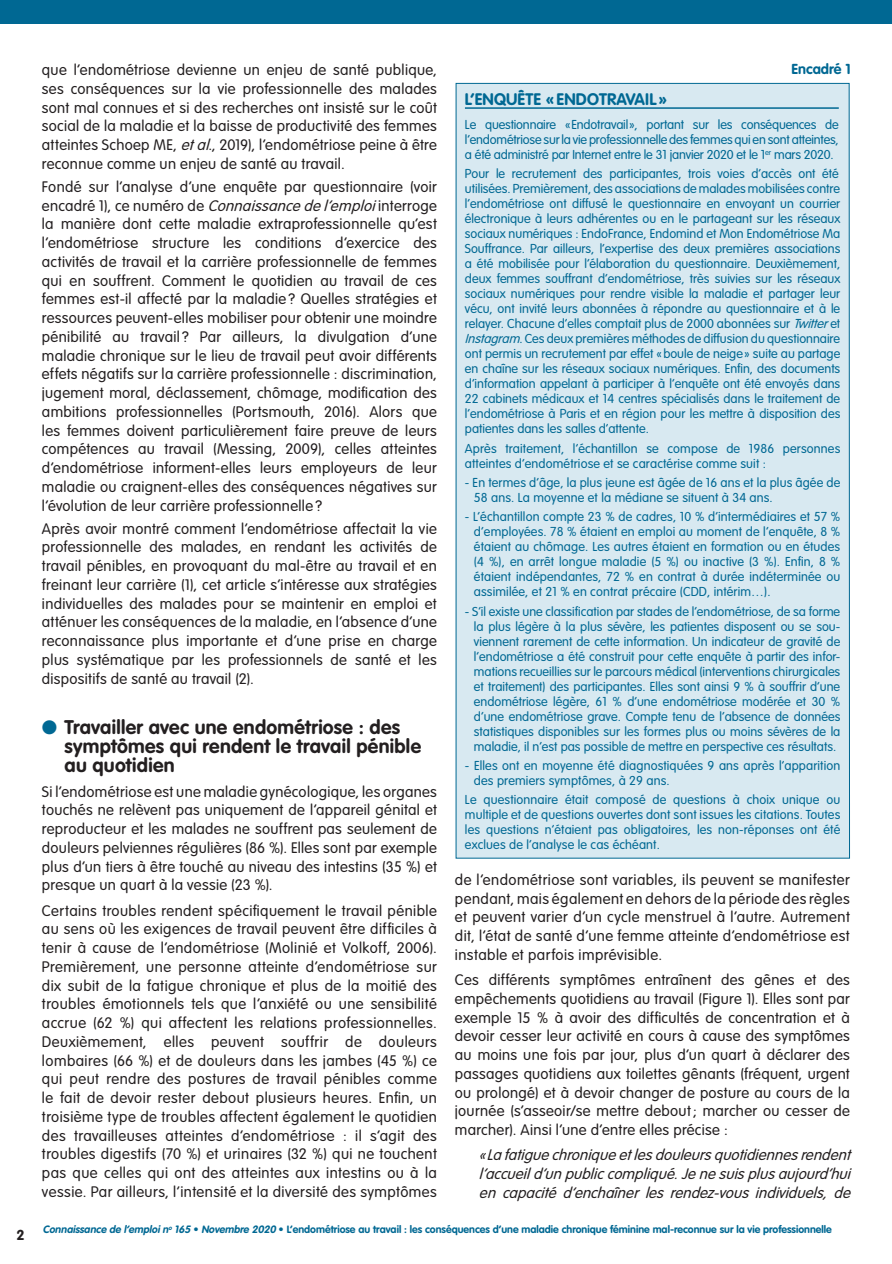
<style>
.page{position:relative;width:892px;height:1264px;background:#fff}
.page>*{position:absolute;margin:0;border:0;box-sizing:border-box;transform-origin:0 0}
.t1{font:700 19.5px/18.8px "VAG Rounded";letter-spacing:.015em;color:#231f20}
.t2{font:700 16.5px "VAG Rounded";letter-spacing:.01em;color:#006893}
.t3{font:300 15px/18.8px "VAG Rounded";letter-spacing:.02em;color:#231f20;text-align:justify}
.t4{font:italic 300 15px/18.8px "VAG Rounded";letter-spacing:.01em;color:#231f20;text-align:justify}
.t5{font:700 14.25px "VAG Rounded";color:#006893}
.t6{font:700 14.25px "VAG Rounded";color:#231f20}
.t7{font:300 12.75px/15px "VAG Rounded";color:#006893;text-align:justify}
.t8{font:700 10.5px "VAG Rounded";color:#006893}
.s1{font-style:italic}
.s2{color:#006893}
</style>
<div class="page">
<div style="left:0;top:0;width:891px;height:24px;background:#006893"></div>
<div style="left:456px;top:83px;width:393px;height:775px;background:#d8e9f1"></div>
<hr style="left:465px;top:107px;width:373px;height:2px;background:#006893">
<p class="t3" style="left:42px;top:60px;width:396px">que l’endométriose devienne un enjeu de santé publique, ses conséquences sur la vie professionnelle des malades sont mal connues et si des recherches ont insisté sur le coût social de la maladie et la baisse de productivité des femmes atteintes Schoep ME, <span class="s1">et al</span>., 2019), l’endométriose peine à être reconnue comme un enjeu de santé au travail.</p>
<p class="t3" style="left:42px;top:177px;width:396px">Fondé sur l’analyse d’une enquête par questionnaire (voir encadré 1), ce numéro de <span class="s1">Connaissance de l’emploi</span> interroge la manière dont cette maladie extraprofessionnelle qu’est l’endométriose structure les conditions d’exercice des activités de travail et la carrière professionnelle de femmes qui en souffrent. Comment le quotidien au travail de ces femmes est-il affecté par la maladie ? Quelles stratégies et ressources peuvent-elles mobiliser pour obtenir une moindre pénibilité au travail ? Par ailleurs, la divulgation d’une maladie chronique sur le lieu de travail peut avoir différents effets négatifs sur la carrière professionnelle : discrimination, jugement moral, déclassement, chômage, modification des ambitions professionnelles (Portsmouth, 2016). Alors que les femmes doivent particulièrement faire preuve de leurs compétences au travail (Messing, 2009), celles atteintes d’endométriose informent-elles leurs employeurs de leur maladie ou craignent-elles des conséquences négatives sur l’évolution de leur carrière professionnelle ?</p>
<p class="t3" style="left:42px;top:519px;width:396px">Après avoir montré comment l’endométriose affectait la vie professionnelle des malades, en rendant les activités de travail pénibles, en provoquant du mal-être au travail et en freinant leur carrière (1), cet article s’intéresse aux stratégies individuelles des malades pour se maintenir en emploi et atténuer les conséquences de la maladie, en l’absence d’une reconnaissance plus importante et d’une prise en charge plus systématique par les professionnels de santé et les dispositifs de santé au travail (2).</p>
<h1 class="t1" style="left:64px;top:717px;width:358px;text-indent:-23px"><span class="s2">●</span> Travailler avec une endométriose : des symptômes qui rendent le travail pénible au quotidien</h1>
<p class="t3" style="left:42px;top:782px;width:396px">Si l’endométriose est une maladie gynécologique, les organes touchés ne relèvent pas uniquement de l’appareil génital et reproducteur et les malades ne souffrent pas seulement de douleurs pelviennes régulières (86 %). Elles sont par exemple plus d’un tiers à être touché au niveau des intestins (35 %) et presque un quart à la vessie (23 %).</p>
<p class="t3" style="left:42px;top:901px;width:396px">Certains troubles rendent spécifiquement le travail pénible au sens où les exigences de travail peuvent être difficiles à tenir à cause de l’endométriose (Molinié et Volkoff, 2006).<br>Premièrement, une personne atteinte d’endométriose sur dix subit de la fatigue chronique et plus de la moitié des troubles émotionnels tels que l’anxiété ou une sensibilité accrue (62 %) qui affectent les relations professionnelles.<br>Deuxièmement, elles peuvent souffrir de douleurs lombaires (66 %) et de douleurs dans les jambes (45 %) ce qui peut rendre des postures de travail pénibles comme le fait de devoir rester debout plusieurs heures. Enfin, un troisième type de troubles affectent également le quotidien des travailleuses atteintes d’endométriose : il s’agit des troubles digestifs (70 %) et urinaires (32 %) qui ne touchent pas que celles qui ont des atteintes aux intestins ou à la vessie. Par ailleurs, l’intensité et la diversité des symptômes</p>
<p class="t5" style="left:791px;top:61px;width:60px">Encadré 1</p>
<p class="t2" style="left:465px;top:90px;width:203px">L’ENQUÊTE « ENDOTRAVAIL »</p>
<p class="t7" style="left:465px;top:117px;width:375px">Le questionnaire «Endotravail», portant sur les conséquences de l’endométriose sur la vie professionnelle des femmes qui en sont atteintes, a été administré par Internet entre le 31 janvier 2020 et le 1<sup>er</sup> mars 2020.</p>
<p class="t7" style="left:465px;top:166px;width:377px;text-align:left">Pour le recrutement des participantes, trois voies d’accès ont été utilisées. Premièrement, des associations de malades mobilisées contre l’endométriose ont diffusé le questionnaire en envoyant un courrier électronique à leurs adhérentes ou en le partageant sur les réseaux sociaux numériques : EndoFrance, Endomind et Mon Endométriose Ma Souffrance. Par ailleurs, l’expertise des deux premières associations a été mobilisée pour l’élaboration du questionnaire. Deuxièmement, deux femmes souffrant d’endométriose, très suivies sur les réseaux sociaux numériques pour rendre visible la maladie et partager leur vécu, ont invité leurs abonnées à répondre au questionnaire et à le relayer. Chacune d’elles comptait plus de 2000 abonnées sur <span class="s1">Twitter</span> et <span class="s1">Instagram</span>. Ces deux premières méthodes de diffusion du questionnaire ont permis un recrutement par effet «boule de neige» suite au partage en chaîne sur les réseaux sociaux numériques. Enfin, des documents d’information appelant à participer à l’enquête ont été envoyés dans 22 cabinets médicaux et 14 centres spécialisés dans le traitement de l’endométriose à Paris et en région pour les mettre à disposition des patientes dans les salles d’attente.</p>
<p class="t7" style="left:465px;top:441px;width:377px">Après traitement, l’échantillon se compose de 1986 personnes atteintes d’endométriose et se caractérise comme suit :</p>
<p class="t7" style="left:474px;top:475px;width:368px;text-indent:-9px">- En termes d’âge, la plus jeune est âgée de 16 ans et la plus âgée de<br>58 ans. La moyenne et la médiane se situent à 34 ans.</p>
<p class="t7" style="left:474px;top:509px;width:368px;text-indent:-9px">- L’échantillon compte 23 % de cadres, 10 % d’intermédiaires et 57 % d’employées. 78 % étaient en emploi au moment de l’enquête, 8 % étaient au chômage. Les autres étaient en formation ou en études (4 %), en arrêt longue maladie (5 %) ou inactive (3 %). Enfin, 8 % étaient indépendantes, 72 % en contrat à durée indéterminée ou assimilée, et 21 % en contrat précaire (CDD, intérim…).</p>
<p class="t7" style="left:474px;top:603px;width:368px;text-indent:-9px">- S’il existe une classification par stades de l’endométriose, de sa forme la plus légère à la plus sévère, les patientes disposent ou se sou&shy;viennent rarement de cette information. Un indicateur de gravité de l’endométriose a été construit pour cette enquête à partir des infor&shy;mations recueillies sur le parcours médical (interventions chirurgicales et traitement) des participantes. Elles sont ainsi 9 % à souffrir d’une endométriose légère, 61 % d’une endométriose modérée et 30 % d’une endométriose grave. Compte tenu de l’absence de données statistiques disponibles sur les formes plus ou moins sévères de la maladie, il n’est pas possible de mettre en perspective ces résultats.</p>
<p class="t7" style="left:474px;top:757px;width:368px;text-indent:-9px">- Elles ont en moyenne été diagnostiquées 9 ans après l’apparition des premiers symptômes, à 29 ans.</p>
<p class="t7" style="left:465px;top:792px;width:377px">Le questionnaire était composé de questions à choix unique ou multiple et de questions ouvertes dont sont issues les citations. Toutes les questions n’étaient pas obligatoires, les non-réponses ont été exclues de l’analyse le cas échéant.</p>
<p class="t3" style="left:455px;top:870px;width:396px">de l’endométriose sont variables, ils peuvent se manifester pendant, mais également en dehors de la période des règles et peuvent varier d’un cycle menstruel à l’autre. Autrement dit, l’état de santé d’une femme atteinte d’endométriose est instable et parfois imprévisible.</p>
<p class="t3" style="left:455px;top:970px;width:396px">Ces différents symptômes entraînent des gênes et des empêchements quotidiens au travail (Figure 1). Elles sont par exemple 15 % à avoir des difficultés de concentration et à devoir cesser leur activité en cours à cause des symptômes au moins une fois par jour, plus d’un quart à déclarer des passages quotidiens aux toilettes gênants (fréquent, urgent ou prolongé) et à devoir changer de posture au cours de la journée (s’asseoir/se mettre debout ; marcher ou cesser de marcher). Ainsi l’une d’entre elles précise :</p>
<p class="t4" style="left:479px;top:1145px;width:372px">« La fatigue chronique et les douleurs quotidiennes rendent l’accueil d’un public compliqué. Je ne suis plus aujourd’hui en capacité d’enchaîner les rendez-vous individuels, de</p>
<p class="t6" style="left:16px;top:1226px;width:10px">2</p>
<p class="t8" style="left:43px;top:1223px;width:790px"><span class="s1">Connaissance de l’emploi n</span><sup>o</sup> <span class="s1">165</span> • <span class="s1">Novembre 2020</span> • L’endométriose au travail : les conséquences d’une maladie chronique féminine mal-reconnue sur la vie professionnelle</p>
</div>
